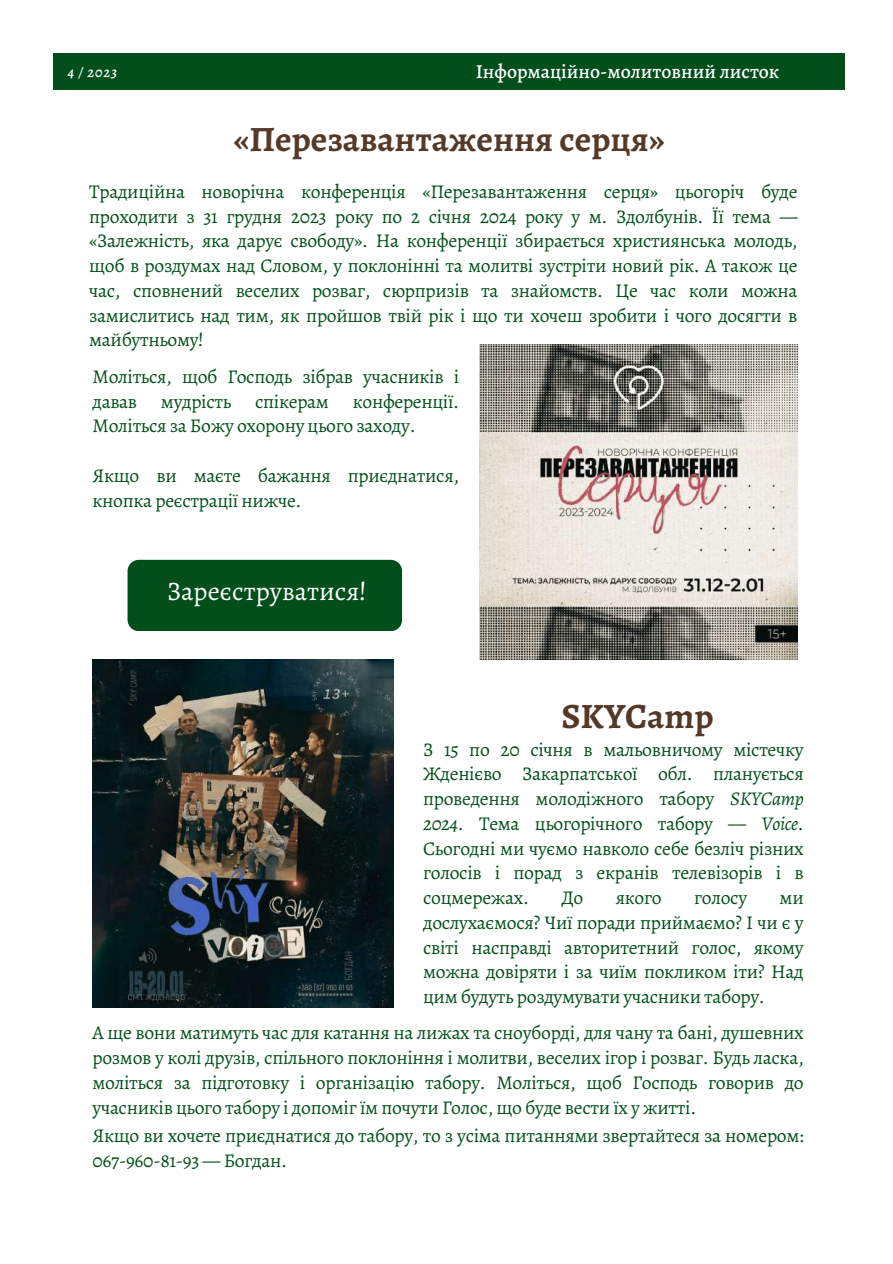
<style>
.page{position:relative;width:893px;height:1264px;background:#fff}
.page>*{position:absolute;margin:0;border:0;box-sizing:border-box;transform-origin:0 0}
.t1{font:700 35.7px "Alegreya";color:#543928}
.t2{font:26.85px "Alegreya";color:#fff}
.t3{font:500 19.8px "Alegreya";color:#fff}
.t4{font:19.5px/24.8px "Alegreya";letter-spacing:-.02em;color:#034f1b;text-align:justify}
.t5{font:italic 500 14.85px "Alegreya";color:#fff}
.s1{font-style:italic}
</style>
<div class="page">
<div style="left:54px;top:54px;width:790px;height:36px;background:#034f1b"></div>
<div style="left:127px;top:560px;width:275px;height:71px;background:#034f1b;border-radius:11px"></div>
<img style="left:480px;top:345px;width:317px;height:315px">
<img style="left:92px;top:659px;width:302px;height:348px">
<p class="t5" style="left:68px;top:62px;width:51px">4 / 2023</p>
<p class="t3" style="left:475px;top:58px;width:305px">Інформаційно-молитовний листок</p>
<h1 class="t1" style="left:233px;top:115px;width:433px">«Перезавантаження серця»</h1>
<p class="t4" style="left:89px;top:179px;width:709px">Традиційна новорічна конференція «Перезавантаження серця» цьогоріч буде проходити з 31 грудня 2023 року по 2 січня 2024 року у м. Здолбунів. Її тема — «Залежність, яка дарує свободу». На конференції збирається християнська молодь, щоб в роздумах над Словом, у поклонінні та молитві зустріти новий рік. А також це час, сповнений веселих розваг, сюрпризів та знайомств. Це час коли можна замислитись над тим, як пройшов твій рік і що ти хочеш зробити і чого досягти в майбутньому!</p>
<p class="t4" style="left:92px;top:364px;width:368px">Моліться, щоб Господь зібрав учасників і давав мудрість спікерам конференції.<br>Моліться за Божу охорону цього заходу.</p>
<p class="t4" style="left:92px;top:463px;width:368px">Якщо ви маєте бажання приєднатися, кнопка реєстрації нижче.</p>
<h2 class="t2" style="left:167px;top:572px;width:201px">Зареєструватися!</h2>
<h1 class="t1" style="left:561px;top:691px;width:154px">SKYCamp</h1>
<p class="t4" style="left:423px;top:736px;width:382px">З 15 по 20 січня в мальовничому містечку Жденієво Закарпатської обл. планується проведення молодіжного табору <span class="s1">SKYCamp 2024</span>. Тема цьогорічного табору — <span class="s1">Voice</span>.<br>Сьогодні ми чуємо навколо себе безліч різних голосів і порад з екранів телевізорів і в соцмережах.</p>
<p class="t4" style="left:561px;top:885px;width:23px">До</p>
<p class="t4" style="left:615px;top:885px;width:47px">якого</p>
<p class="t4" style="left:694px;top:885px;width:55px">голосу</p>
<p class="t4" style="left:423px;top:885px;width:382px;text-indent:356px">ми дослухаємося? Чиї поради приймаємо? І чи є у світі насправді авторитетний голос, якому можна довіряти і за чиїм покликом іти? Над цим будуть роздумувати учасники табору.</p>
<p class="t4" style="left:92px;top:1020px;width:712px">А ще вони матимуть час для катання на лижах та сноуборді, для чану та бані, душевних розмов у колі друзів, спільного поклоніння і молитви, веселих ігор і розваг. Будь ласка, моліться за підготовку і організацію табору. Моліться, щоб Господь говорив до учасників цього табору і допоміг їм почути Голос, що буде вести їх у житті.</p>
<p class="t4" style="left:92px;top:1123px;width:712px">Якщо ви хочете приєднатися до табору, то з усіма питаннями звертайтеся за номером:<br>067-960-81-93 — Богдан.</p>
</div>
